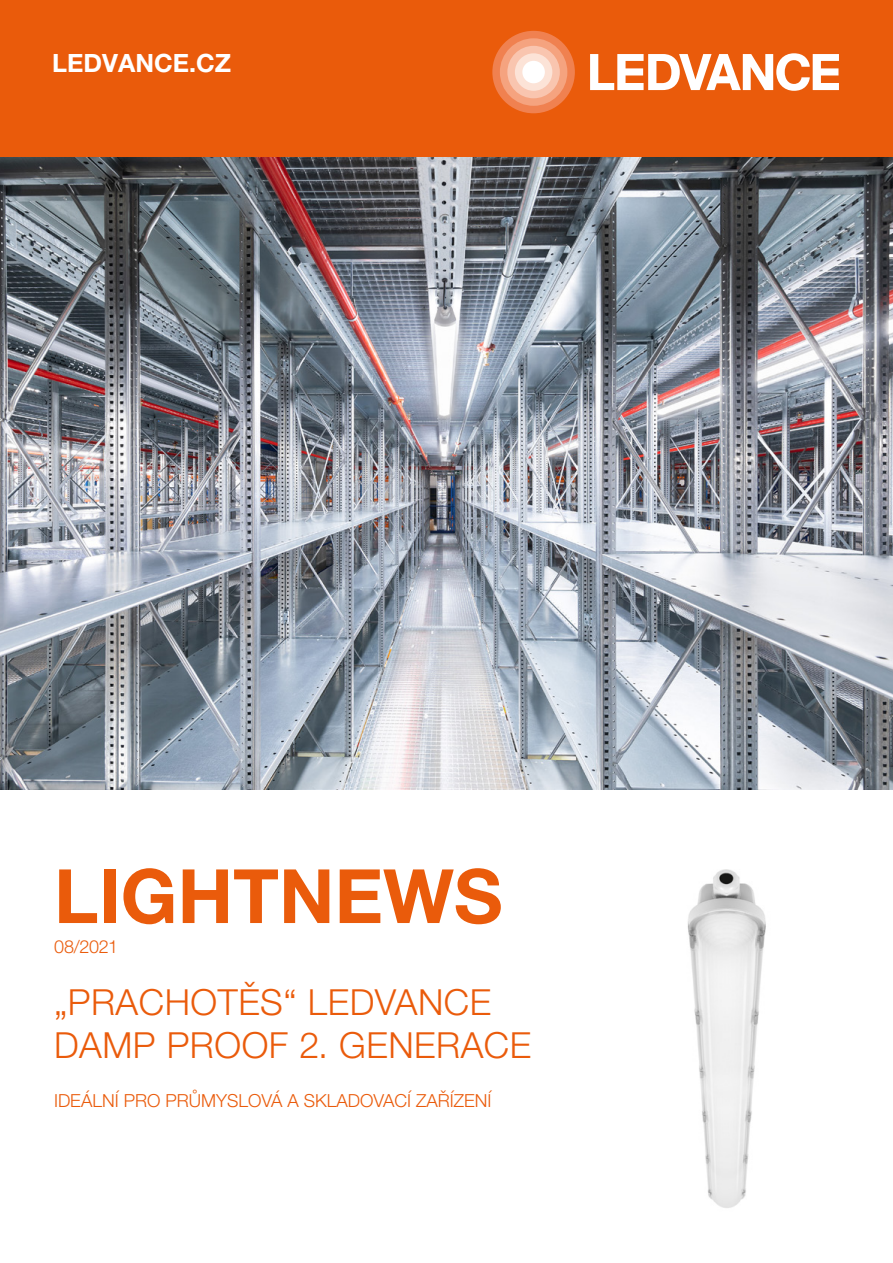
<style>
.page{position:relative;width:893px;height:1263px;background:#fff}
.page>*{position:absolute;margin:0;border:0;box-sizing:border-box;transform-origin:0 0}
.t1{font:700 75px "Helvetica Neue LT Pro";color:#ea5b0b}
.t2{font:300 36px/43.2px "Helvetica Neue LT Pro";letter-spacing:.015em;color:#ea5b0b}
.t3{font:700 25.2px "Helvetica Neue LT Pro";color:#fff}
.t4{font:300 18px "Helvetica Neue LT Pro";color:#ea5b0b}
</style>
<div class="page">
<div style="left:0;top:0;width:893px;height:158px;background:#ea5b0b"></div>
<svg style="left:590px;top:53px;width:249px;height:38px"></svg>
<div style="left:492px;top:31px;width:83px;height:82px;background:#f08150;border-radius:50%"></div>
<div style="left:500px;top:38px;width:67px;height:68px;background:#f5a37f;border-radius:50%"></div>
<div style="left:507px;top:46px;width:53px;height:52px;background:#f9c5af;border-radius:50%"></div>
<div style="left:515px;top:53px;width:37px;height:38px;background:#fce3d7;border-radius:50%"></div>
<div style="left:522px;top:61px;width:23px;height:22px;background:#fff;border-radius:50%"></div>
<img style="left:687px;top:869px;width:79px;height:339px">
<img style="left:0;top:158px;width:893px;height:631px">
<h3 class="t3" style="left:52px;top:48px;width:180px">LEDVANCE.CZ</h3>
<h1 class="t1" style="left:54px;top:850px;width:450px">LIGHTNEWS</h1>
<p class="t4" style="left:54px;top:936px;width:66px">08/2021</p>
<h2 class="t2" style="left:54px;top:980px;width:479px">„PRACHOTĚS“ LEDVANCE<br>DAMP PROOF 2. GENERACE</h2>
<p class="t4" style="left:54px;top:1090px;width:439px">IDEÁLNÍ PRO PRŮMYSLOVÁ A SKLADOVACÍ ZAŘÍZENÍ</p>
</div>
